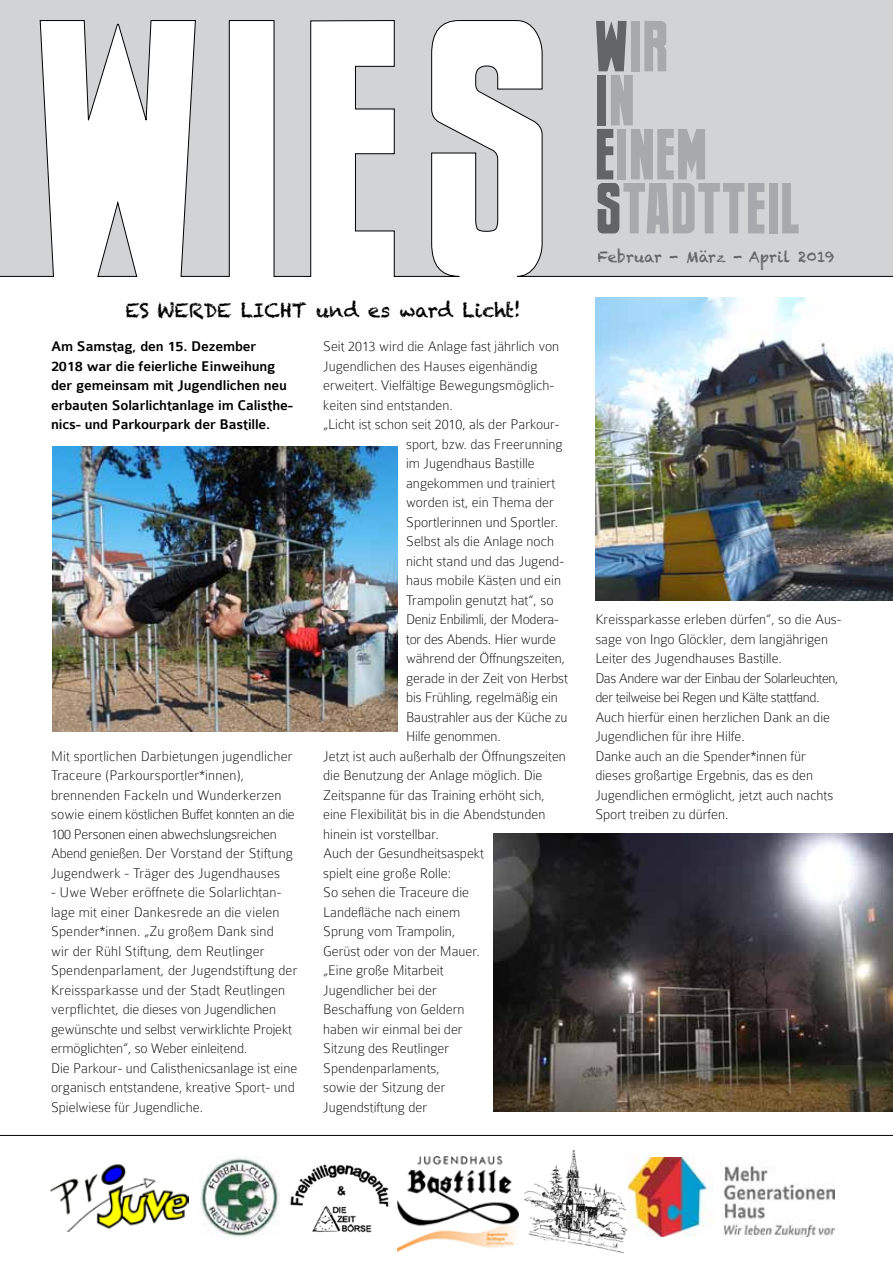
<style>
.page{position:relative;width:893px;height:1263px;background:#fff}
.page>*{position:absolute;margin:0;border:0;box-sizing:border-box;transform-origin:0 0}
.t1{font:69px/54px "Newsflash BB";letter-spacing:.02em;color:#a7a9ac}
.t2{font:19.5px "Chalkduster";letter-spacing:-.01em;color:#000}
.t3{font:100 15px/19.5px "Colaborate";color:#000}
.t4{font:500 15px/19.5px "Colaborate";letter-spacing:-.01em;color:#000}
.t5{font:100 15px "Colaborate";letter-spacing:-.02em;color:#000}
.t6{font:15px "Chalkduster";color:#636466}
.s1{color:#636466}
</style>
<div class="page">
<svg style="left:0;top:0;width:893px;height:277px"></svg>
<hr style="left:0;top:1135px;width:893px;height:1px;background:#000">
<img style="left:52px;top:447px;width:346px;height:284px">
<img style="left:50px;top:1164px;width:138px;height:67px">
<img style="left:200px;top:1157px;width:80px;height:80px">
<img style="left:627px;top:1158px;width:208px;height:78px">
<img style="left:398px;top:1156px;width:121px;height:96px">
<img style="left:290px;top:1164px;width:99px;height:69px">
<img style="left:595px;top:298px;width:298px;height:302px">
<img style="left:493px;top:833px;width:400px;height:279px">
<img style="left:524px;top:1151px;width:103px;height:103px">
<h2 class="t2" style="left:125px;top:299px;width:397px">ES WERDE LICHT und es ward Licht!</h2>
<p class="t4" style="left:51px;top:337px;width:244px">Am Samstag, den 15. Dezember<br>2018 war die feierliche Einweihung der gemeinsam mit Jugendlichen neu erbauten Solarlichtanlage im Calisthe&shy;nics- und Parkourpark der Bastille.</p>
<p class="t3" style="left:51px;top:746px;width:245px">Mit sportlichen Darbietungen jugendlicher Traceure (Parkoursportler*innen), brennenden Fackeln und Wunderkerzen sowie einem köstlichen Buffet konnten an die 100 Personen einen abwechslungsreichen Abend genießen. Der Vorstand der Stiftung Jugendwerk - Träger des Jugendhauses</p>
<p class="t3" style="left:51px;top:883px;width:248px">- Uwe Weber eröffnete die Solarlichtan&shy;lage mit einer Dankesrede an die vielen Spender*innen. „Zu großem Dank sind<br>wir der Rühl Stiftung, dem Reutlinger Spendenparlament, der Jugendstiftung der Kreissparkasse und der Stadt Reutlingen verpflichtet, die dieses von Jugendlichen gewünschte und selbst verwirklichte Projekt ermöglichten“, so Weber einleitend.<br>Die Parkour- und Calisthenicsanlage ist eine organisch entstandene, kreative Sport- und Spielwiese für Jugendliche.</p>
<p class="t3" style="left:323px;top:337px;width:238px">Seit 2013 wird die Anlage fast jährlich von</p>
<p class="t3" style="left:323px;top:356px;width:216px">Jugendlichen des Hauses eigenhändig</p>
<p class="t3" style="left:323px;top:376px;width:233px">erweitert. Vielfältige Bewegungsmöglich-</p>
<p class="t3" style="left:323px;top:395px;width:131px">keiten sind entstanden.</p>
<p class="t3" style="left:323px;top:415px;width:238px">„Licht ist schon seit 2010, als der Parkour-</p>
<p class="t3" style="left:406px;top:434px;width:158px">sport, bzw. das Freerunning</p>
<p class="t3" style="left:406px;top:454px;width:130px">im Jugendhaus Bastille</p>
<p class="t3" style="left:406px;top:473px;width:151px">angekommen und trainiert</p>
<p class="t3" style="left:406px;top:493px;width:149px">worden ist, ein Thema der</p>
<p class="t3" style="left:406px;top:512px;width:154px">Sportlerinnen und Sportler.</p>
<p class="t3" style="left:406px;top:532px;width:149px">Selbst als die Anlage noch</p>
<p class="t3" style="left:406px;top:551px;width:159px">nicht stand und das Jugend-</p>
<p class="t3" style="left:406px;top:571px;width:156px">haus mobile Kästen und ein</p>
<p class="t3" style="left:406px;top:590px;width:149px">Trampolin genutzt hat“, so</p>
<p class="t5" style="left:406px;top:612px;width:154px">Deniz Enbilimli, der Modera-</p>
<p class="t5" style="left:406px;top:631px;width:151px">tor des Abends. Hier wurde</p>
<p class="t3" style="left:406px;top:649px;width:161px">während der Öffnungszeiten,</p>
<p class="t3" style="left:406px;top:668px;width:163px">gerade in der Zeit von Herbst</p>
<p class="t3" style="left:406px;top:688px;width:153px">bis Frühling, regelmäßig ein</p>
<p class="t3" style="left:406px;top:707px;width:163px">Baustrahler aus der Küche zu</p>
<p class="t3" style="left:406px;top:727px;width:96px">Hilfe genommen.</p>
<p class="t3" style="left:323px;top:746px;width:244px">Jetzt ist auch außerhalb der Öffnungszeiten</p>
<p class="t3" style="left:323px;top:766px;width:221px">die Benutzung der Anlage möglich. Die</p>
<p class="t3" style="left:323px;top:785px;width:223px">Zeitspanne für das Training erhöht sich,</p>
<p class="t3" style="left:323px;top:805px;width:224px">eine Flexibilität bis in die Abendstunden</p>
<p class="t3" style="left:323px;top:824px;width:117px">hinein ist vorstellbar.</p>
<p class="t3" style="left:323px;top:844px;width:162px">Auch der Gesundheitsaspekt</p>
<p class="t3" style="left:323px;top:863px;width:129px">spielt eine große Rolle:</p>
<p class="t3" style="left:323px;top:883px;width:147px">So sehen die Traceure die</p>
<p class="t3" style="left:323px;top:902px;width:139px">Landefläche nach einem</p>
<p class="t3" style="left:323px;top:922px;width:134px">Sprung vom Trampolin,</p>
<p class="t3" style="left:323px;top:941px;width:158px">Gerüst oder von der Mauer.</p>
<p class="t3" style="left:323px;top:961px;width:122px">„Eine große Mitarbeit</p>
<p class="t3" style="left:323px;top:980px;width:115px">Jugendlicher bei der</p>
<p class="t3" style="left:323px;top:1000px;width:143px">Beschaffung von Geldern</p>
<p class="t3" style="left:323px;top:1019px;width:141px">haben wir einmal bei der</p>
<p class="t3" style="left:323px;top:1039px;width:127px">Sitzung des Reutlinger</p>
<p class="t3" style="left:323px;top:1058px;width:118px">Spendenparlaments,</p>
<p class="t3" style="left:323px;top:1078px;width:124px">sowie der Sitzung der</p>
<p class="t3" style="left:323px;top:1097px;width:106px">Jugendstiftung der</p>
<h1 class="t1" style="left:595px;top:18px;width:206px"><span class="s1">W</span>IR<br><span class="s1">I</span>N<br><span class="s1">E</span>INEM<br><span class="s1">S</span>TADTTEIL</h1>
<p class="t6" style="left:597px;top:248px;width:238px">Februar - März - April 2019</p>
<p class="t3" style="left:595px;top:610px;width:248px">Kreissparkasse erleben dürfen“, so die Aus&shy;sage von Ingo Glöckler, dem langjährigen Leiter des Jugendhauses Bastille.<br>Das Andere war der Einbau der Solarleuchten, der teilweise bei Regen und Kälte stattfand.<br>Auch hierfür einen herzlichen Dank an die Jugendlichen für ihre Hilfe.<br>Danke auch an die Spender*innen für dieses großartige Ergebnis, das es den Jugendlichen ermöglicht, jetzt auch nachts Sport treiben zu dürfen.</p>
</div>
